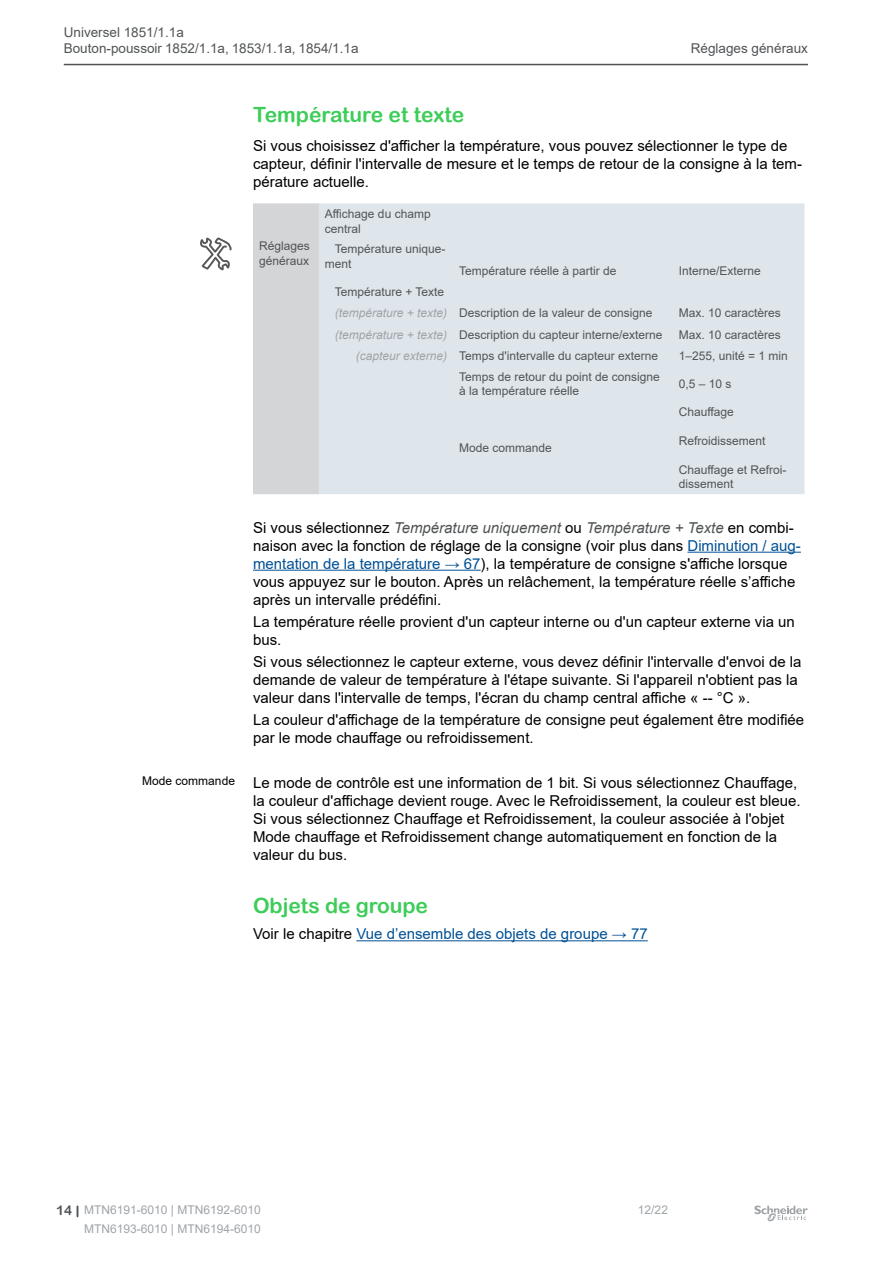
<style>
.page{position:relative;width:893px;height:1263px;background:#fff}
.page>*{position:absolute;margin:0;border:0;box-sizing:border-box;transform-origin:0 0}
.t1{font:21px "Arial Rounded MT Bold";color:#3dcd58}
.t2{font:15px/18px "Arial";color:#000}
.t3{font:15px "Arial";color:#005095}
.t4{font:13.5px/16.2px "Arial";color:#505456}
.t5{font:12px/14.4px "Arial";color:#505456}
.t6{font:12px "Arial";color:#9fa4a9}
.t7{font:12px "Arial";color:#000}
.s1{font-style:italic;color:#9fa4a9}
.s2{font-style:italic;color:#505456}
.s3{color:#005095}
.s4{color:#000}
.s5{font-family:"Arial Rounded MT Bold";font-size:13.5px;color:#505456}
</style>
<div class="page">
<svg style="left:754px;top:1205px;width:54px;height:17px"></svg>
<hr style="left:64px;top:64px;width:744px;height:1px;background:#505456">
<hr style="left:687px;top:552px;width:114px;height:1px;background:#005095">
<hr style="left:253px;top:570px;width:228px;height:1px;background:#005095">
<hr style="left:356px;top:940px;width:292px;height:1px;background:#005095">
<div style="left:253px;top:203px;width:66px;height:291px;background:#d4d5d7"></div>
<div style="left:319px;top:203px;width:485px;height:291px;background:#dfe6eb"></div>
<svg style="left:200px;top:237px;width:32px;height:33px"></svg>
<p class="t4" style="left:64px;top:24px;width:296px">Universel 1851/1.1a<br>Bouton-poussoir 1852/1.1a, 1853/1.1a, 1854/1.1a</p>
<p class="t4" style="left:691px;top:40px;width:119px">Réglages généraux</p>
<h1 class="t1" style="left:253px;top:102px;width:213px">Température et texte</h1>
<p class="t2" style="left:253px;top:136px;width:550px">Si vous choisissez d'afficher la température, vous pouvez sélectionner le type de capteur, définir l'intervalle de mesure et le temps de retour de la consigne à la tem&shy;pérature actuelle.</p>
<p class="t7" style="left:142px;top:773px;width:94px">Mode commande</p>
<p class="t5" style="left:259px;top:239px;width:52px">Réglages généraux</p>
<p class="t5" style="left:325px;top:207px;width:107px">Affichage du champ central</p>
<p class="t5" style="left:325px;top:242px;width:122px;text-indent:10px">Température unique&shy;ment</p>
<p class="t5" style="left:335px;top:285px;width:111px">Température + Texte</p>
<p class="t5" style="left:459px;top:263px;width:159px">Température réelle à partir de</p>
<p class="t5" style="left:679px;top:263px;width:84px">Interne/Externe</p>
<p class="t5" style="left:335px;top:306px;width:319px"><span class="s1">(température + texte)</span> Description de la valeur de consigne</p>
<p class="t5" style="left:679px;top:306px;width:104px">Max. 10 caractères</p>
<p class="t5" style="left:335px;top:327px;width:329px"><span class="s1">(température + texte)</span> Description du capteur interne/externe</p>
<p class="t5" style="left:679px;top:327px;width:104px">Max. 10 caractères</p>
<p class="t5" style="left:356px;top:348px;width:304px"><span class="s1">(capteur externe)</span> Temps d'intervalle du capteur externe</p>
<p class="t5" style="left:679px;top:348px;width:111px">1–255, unité = 1 min</p>
<p class="t5" style="left:459px;top:369px;width:202px">Temps de retour du point de consigne à la température réelle</p>
<p class="t5" style="left:679px;top:377px;width:54px">0,5 – 10 s</p>
<p class="t5" style="left:679px;top:405px;width:57px">Chauffage</p>
<p class="t5" style="left:679px;top:433px;width:88px">Refroidissement</p>
<p class="t5" style="left:679px;top:462px;width:109px">Chauffage et Refroi&shy;dissement</p>
<p class="t2" style="left:253px;top:518px;width:549px">Si vous sélectionnez <span class="s2">Température uniquement</span> ou <span class="s2">Température + Texte</span> en combi&shy;naison avec la fonction de réglage de la consigne (voir plus dans <span class="s3">Diminution / aug&shy;mentation de la température → 67</span>), la température de consigne s'affiche lorsque vous appuyez sur le bouton. Après un relâchement, la température réelle s’affiche après un intervalle prédéfini.</p>
<p class="t2" style="left:253px;top:612px;width:543px">La température réelle provient d'un capteur interne ou d'un capteur externe via un bus.</p>
<p class="t2" style="left:253px;top:653px;width:550px">Si vous sélectionnez le capteur externe, vous devez définir l'intervalle d'envoi de la demande de valeur de température à l'étape suivante. Si l'appareil n'obtient pas la valeur dans l'intervalle de temps, l'écran du champ central affiche « -- °C ».</p>
<p class="t2" style="left:253px;top:711px;width:553px">La couleur d'affichage de la température de consigne peut également être modifiée par le mode chauffage ou refroidissement.</p>
<p class="t2" style="left:253px;top:773px;width:549px">Le mode de contrôle est une information de 1 bit. Si vous sélectionnez Chauffage, la couleur d'affichage devient rouge. Avec le Refroidissement, la couleur est bleue.<br>Si vous sélectionnez Chauffage et Refroidissement, la couleur associée à l'objet Mode chauffage et Refroidissement change automatiquement en fonction de la valeur du bus.</p>
<h1 class="t1" style="left:253px;top:893px;width:177px">Objets de groupe</h1>
<p class="t3" style="left:253px;top:924px;width:396px"><span class="s4">Voir le chapitre</span> Vue d’ensemble des objets de groupe → 77</p>
<p class="t5" style="left:459px;top:441px;width:94px">Mode commande</p>
<p class="t6" style="left:56px;top:1202px;width:206px"><span class="s5">14</span> MTN6191-6010 | MTN6192-6010</p>
<p class="t6" style="left:638px;top:1202px;width:32px">12/22</p>
<p class="t6" style="left:84px;top:1220px;width:178px">MTN6193-6010 | MTN6194-6010</p>
</div>
